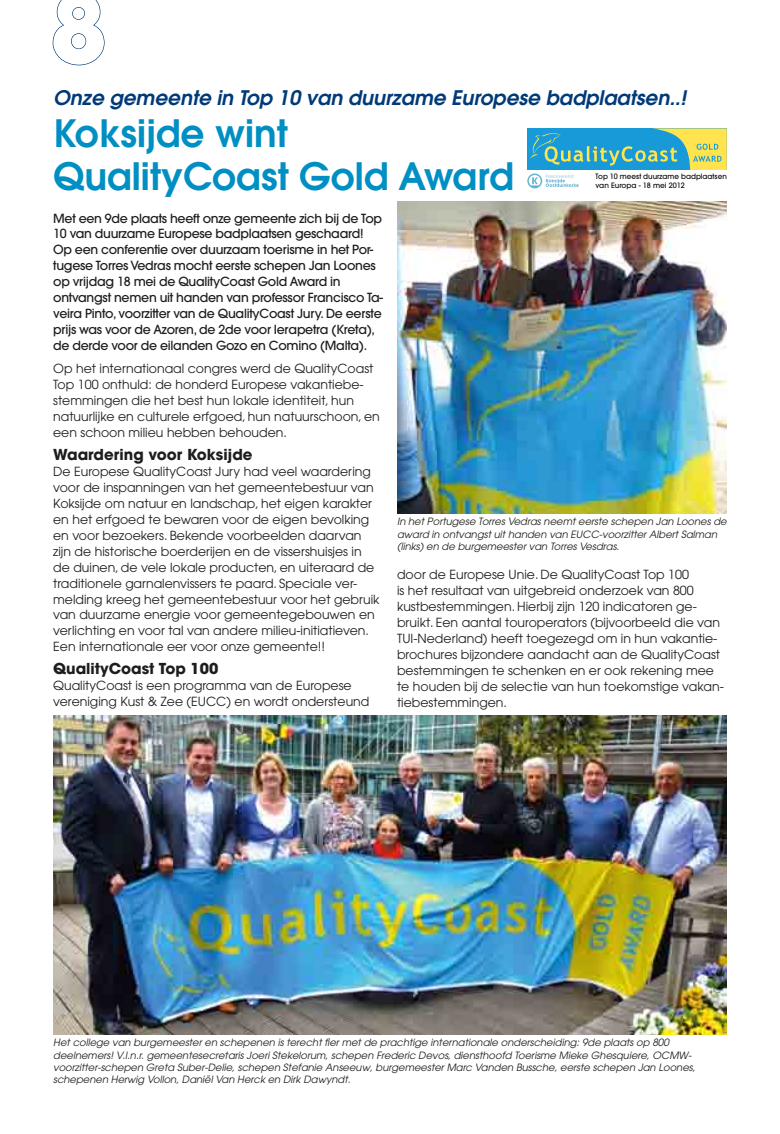
<style>
.page{position:relative;width:780px;height:1134px;background:#fff}
.page>*{position:absolute;margin:0;border:0;box-sizing:border-box;transform-origin:0 0}
.t1{font:700 93.75px "Avant Garde";color:#fff}
.t2{font:600 37.5px/42.5px "Avant Garde";color:#008fc3}
.t3{font:italic 600 20px "Avant Garde";color:#003a78}
.t4{font:700 15px "Avant Garde";color:#1d1d1b}
.t5{font:12.5px/16px "Avant Garde";color:#1d1d1b}
.t6{font:500 12.5px/16px "Avant Garde";letter-spacing:-.02em;color:#1d1d1b}
.t7{font:italic 10px/12.4px "Avant Garde";color:#1d1d1b}
.t8{font:500 7.38px/8.9px "Avant Garde";color:#090908}
</style>
<div class="page">
<svg style="left:52px;top:0;width:53px;height:66px"></svg>
<img style="left:397px;top:202px;width:329px;height:312px">
<img style="left:53px;top:716px;width:673px;height:319px">
<svg style="left:527px;top:128px;width:199px;height:60px"></svg>
<h1 class="t1" style="left:50px;top:-32px;width:59px">8</h1>
<h3 class="t3" style="left:53px;top:84px;width:634px">Onze gemeente in Top 10 van duurzame Europese badplaatsen..!</h3>
<h2 class="t2" style="left:53px;top:111px;width:462px">Koksijde wint<br>QualityCoast Gold Award</h2>
<p class="t6" style="left:53px;top:210px;width:331px">Met een 9de plaats heeft onze gemeente zich bij de Top 10 van duurzame Europese badplaatsen geschaard!<br>Op een conferentie over duurzaam toerisme in het Por&shy;tugese Torres Vedras mocht eerste schepen Jan Loones op vrijdag 18 mei de QualityCoast Gold Award in ontvangst nemen uit handen van professor Francisco Ta&shy;veira Pinto, voorzitter van de QualityCoast Jury. De eerste prijs was voor de Azoren, de 2de voor Ierapetra (Kreta), de derde voor de eilanden Gozo en Comino (Malta).</p>
<p class="t5" style="left:53px;top:361px;width:328px">Op het internationaal congres werd de QualityCoast Top 100 onthuld: de honderd Europese vakantiebe&shy;stemmingen die het best hun lokale identiteit, hun natuurlijke en culturele erfgoed, hun natuurschoon, en een schoon milieu hebben behouden.</p>
<p class="t4" style="left:53px;top:445px;width:201px">Waardering voor Koksijde</p>
<p class="t5" style="left:53px;top:463px;width:328px">De Europese QualityCoast Jury had veel waardering voor de inspanningen van het gemeentebestuur van Koksijde om natuur en landschap, het eigen karakter en het erfgoed te bewaren voor de eigen bevolking en voor bezoekers. Bekende voorbeelden daarvan zijn de historische boerderijen en de vissershuisjes in de duinen, de vele lokale producten, en uiteraard de traditionele garnalenvissers te paard. Speciale ver&shy;melding kreeg het gemeentebestuur voor het gebruik van duurzame energie voor gemeentegebouwen en verlichting en voor tal van andere milieu-initiatieven.<br>Een internationale eer voor onze gemeente!!</p>
<p class="t4" style="left:53px;top:659px;width:167px">QualityCoast Top 100</p>
<p class="t5" style="left:53px;top:678px;width:318px">QualityCoast is een programma van de Europese vereniging Kust &amp; Zee (EUCC) en wordt ondersteund</p>
<p class="t8" style="left:595px;top:172px;width:133px">Top 10 meest duurzame badplaatsen van Europa - 18 mei 2012</p>
<p class="t7" style="left:397px;top:515px;width:331px">In het Portugese Torres Vedras neemt eerste schepen Jan Loones de award in ontvangst uit handen van EUCC-voorzitter Albert Salman (links) en de burgemeester van Torres Vesdras.</p>
<p class="t5" style="left:397px;top:566px;width:328px">door de Europese Unie. De QualityCoast Top 100<br>is het resultaat van uitgebreid onderzoek van 800 kustbestemmingen. Hierbij zijn 120 indicatoren ge&shy;bruikt. Een aantal touroperators (bijvoorbeeld die van TUI-Nederland) heeft toegezegd om in hun vakantie&shy;brochures bijzondere aandacht aan de QualityCoast bestemmingen te schenken en er ook rekening mee te houden bij de selectie van hun toekomstige vakan&shy;tiebestemmingen.</p>
<p class="t7" style="left:53px;top:1036px;width:643px">Het college van burgemeester en schepenen is terecht fier met de prachtige internationale onderscheiding: 9de plaats op 800 deelnemers! V.l.n.r. gemeentesecretaris Joeri Stekelorum, schepen Frederic Devos, diensthoofd Toerisme Mieke Ghesquiere, OCMW&shy;voorzitter-schepen Greta Suber-Delie, schepen Stefanie Anseeuw, burgemeester Marc Vanden Bussche, eerste schepen Jan Loones, schepenen Herwig Vollon, Daniël Van Herck en Dirk Dawyndt.</p>
</div>
